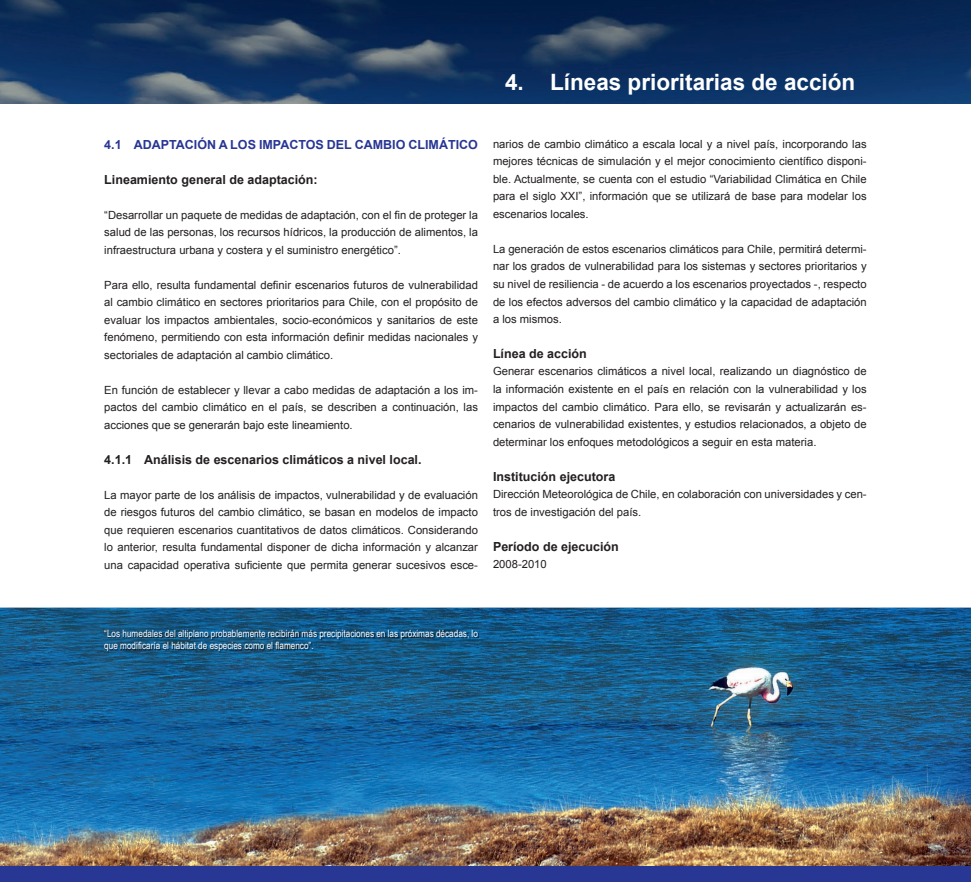
<style>
.page{position:relative;width:971px;height:882px;background:#fff}
.page>*{position:absolute;margin:0;border:0;box-sizing:border-box;transform-origin:0 0}
.t1{font:700 22.5px "Arial";color:#fff}
.t2{font:700 12.5px "Arial";color:#231f20}
.t3{font:700 12.5px "Arial";color:#283694}
.t4{font:11.25px/17.5px "Arial";color:#231f20;text-align:justify}
.t5{font:10px/12px "Arial Narrow";color:#fff}
</style>
<div class="page">
<img style="left:0;top:0;width:970px;height:104px">
<img style="left:0;top:607px;width:970px;height:259px">
<div style="left:0;top:866px;width:970px;height:16px;background:#283694"></div>
<img style="left:105px;top:630px;width:373px;height:22px">
<h1 class="t1" style="left:505px;top:69px;width:352px">4. Líneas prioritarias de acción</h1>
<p class="t3" style="left:104px;top:137px;width:375px">4.1 ADAPTACIÓN A LOS IMPACTOS DEL CAMBIO CLIMÁTICO</p>
<p class="t2" style="left:104px;top:172px;width:215px">Lineamiento general de adaptación:</p>
<p class="t4" style="left:104px;top:206px;width:375px">“Desarrollar un paquete de medidas de adaptación, con el fin de proteger la salud de las personas, los recursos hídricos, la producción de alimentos, la infraestructura urbana y costera y el suministro energético”.</p>
<p class="t4" style="left:104px;top:276px;width:375px">Para ello, resulta fundamental definir escenarios futuros de vulnerabilidad al cambio climático en sectores prioritarios para Chile, con el propósito de evaluar los impactos ambientales, socio-económicos y sanitarios de este fenómeno, permitiendo con esta información definir medidas nacionales y sectoriales de adaptación al cambio climático.</p>
<p class="t4" style="left:104px;top:381px;width:375px">En función de establecer y llevar a cabo medidas de adaptación a los im&shy;pactos del cambio climático en el país, se describen a continuación, las acciones que se generarán bajo este lineamiento.</p>
<p class="t2" style="left:104px;top:452px;width:319px">4.1.1 Análisis de escenarios climáticos a nivel local.</p>
<p class="t4" style="left:104px;top:486px;width:375px">La mayor parte de los análisis de impactos, vulnerabilidad y de evaluación de riesgos futuros del cambio climático, se basan en modelos de impacto que requieren escenarios cuantitativos de datos climáticos. Considerando lo anterior, resulta fundamental disponer de dicha información y alcanzar una capacidad operativa suficiente que permita generar sucesivos esce-</p>
<p class="t4" style="left:493px;top:135px;width:375px">narios de cambio climático a escala local y a nivel país, incorporando las mejores técnicas de simulación y el mejor conocimiento científico disponi&shy;ble. Actualmente, se cuenta con el estudio “Variabilidad Climática en Chile para el siglo XXI”, información que se utilizará de base para modelar los escenarios locales.</p>
<p class="t4" style="left:493px;top:240px;width:375px">La generación de estos escenarios climáticos para Chile, permitirá determi&shy;nar los grados de vulnerabilidad para los sistemas y sectores prioritarios y su nivel de resiliencia - de acuerdo a los escenarios proyectados -, respecto de los efectos adversos del cambio climático y la capacidad de adaptación a los mismos.</p>
<p class="t2" style="left:493px;top:346px;width:95px">Línea de acción</p>
<p class="t4" style="left:493px;top:363px;width:375px">Generar escenarios climáticos a nivel local, realizando un diagnóstico de la información existente en el país en relación con la vulnerabilidad y los impactos del cambio climático. Para ello, se revisarán y actualizarán es&shy;cenarios de vulnerabilidad existentes, y estudios relacionados, a objeto de determinar los enfoques metodológicos a seguir en esta materia.</p>
<p class="t2" style="left:493px;top:469px;width:124px">Institución ejecutora</p>
<p class="t4" style="left:493px;top:485px;width:375px">Dirección Meteorológica de Chile, en colaboración con universidades y cen&shy;tros de investigación del país.</p>
<p class="t2" style="left:493px;top:539px;width:127px">Período de ejecución</p>
<p class="t4" style="left:493px;top:555px;width:55px">2008-2010</p>
<p class="t5" style="left:104px;top:628px;width:375px">“Los humedales del altiplano probablemente recibirán más precipitaciones en las próximas décadas, lo que modificaría el hábitat de especies como el flamenco”.</p>
</div>
